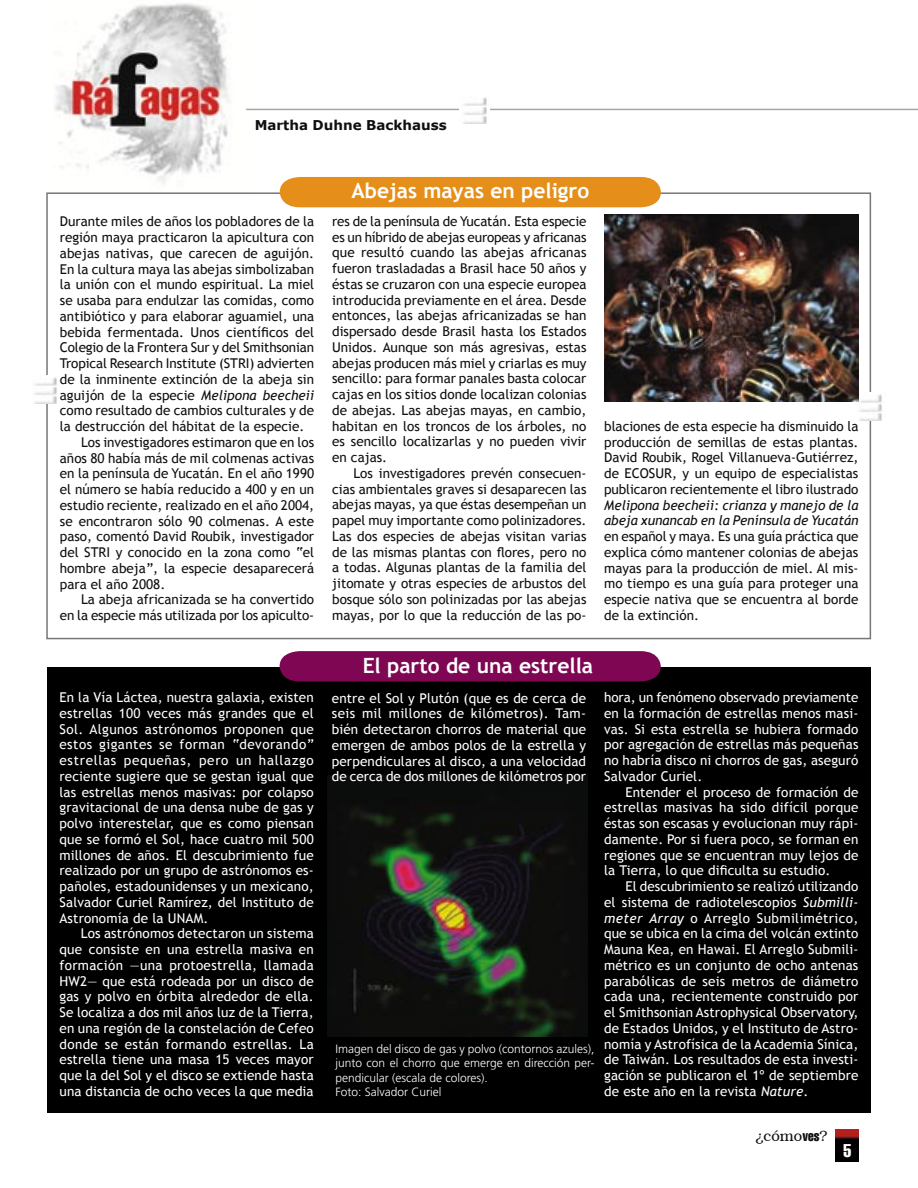
<style>
.page{position:relative;width:918px;height:1188px;background:#fff}
.page>*{position:absolute;margin:0;border:0;box-sizing:border-box;transform-origin:0 0}
.Subtítulo_rafagas{font:700 21px "Trebuchet MS";color:#fff}
.t1{font:extra-condensed 18px "Helvetica";color:#fff;scale:.95 1}
.t2{font:300 15px "Bookman";color:#0f0f0f}
.Cuerpo_Rafagas{font:13.5px/15.8px "Trebuchet MS";letter-spacing:.01em;color:#fff;text-align:justify}
.Cuerpo_Rafagas-2{font:13.5px/15.8px "Trebuchet MS";color:#0f0f0f;text-align:justify}
.Cuerpo_Rafagas_1{font:13.5px/15.8px "Trebuchet MS";color:#0f0f0f;text-align:justify}
.Autor_sección{font:700 13.5px "Verdana";color:#0f0f0f}
.Pie_de_foto{font:300 12px/14.4px "Frutiger";color:#fff;text-align:justify}
.s1{font-style:italic}
.s2{font-family:"Helvetica";font-weight:400;font-stretch:extra-condensed;font-size:13.5px}
</style>
<div class="page">
<img style="left:836px;top:1130px;width:22px;height:32px">
<div style="left:47px;top:667px;width:823px;height:446px;background:#000"></div>
<img style="left:327px;top:776px;width:261px;height:260px">
<img style="left:54px;top:3px;width:197px;height:181px">
<hr style="left:246px;top:109px;width:672px;height:1px;background:#a3a6a5">
<img style="left:855px;top:392px;width:27px;height:28px">
<img style="left:34px;top:377px;width:23px;height:26px">
<div style="left:280px;top:177px;width:381px;height:30px;background:#e58f1a"></div>
<img style="left:460px;top:97px;width:30px;height:27px">
<div style="left:280px;top:651px;width:381px;height:30px;background:#7f0653"></div>
<img style="left:604px;top:214px;width:254px;height:187px">
<p class="Autor_sección" style="left:255px;top:116px;width:194px">Martha Duhne Backhauss</p>
<p class="Cuerpo_Rafagas_1" style="left:60px;top:214px;width:256px">Durante miles de años los pobladores de la región maya practicaron la apicultura con abejas nativas, que carecen de aguijón.<br>En la cultura maya las abejas simbolizaban la unión con el mundo espiritual. La miel se usaba para endulzar las comidas, como antibiótico y para elaborar aguamiel, una bebida fermentada. Unos científicos del Colegio de la Frontera Sur y del Smithsonian Tropical Research Institute (STRI) advierten de la inminente extinción de la abeja sin aguijón de la especie <span class="s1">Melipona beecheii </span>como resultado de cambios culturales y de la destrucción del hábitat de la especie.</p>
<p class="Cuerpo_Rafagas-2" style="left:60px;top:434px;width:256px;text-indent:21px">Los investigadores estimaron que en los años 80 había más de mil colmenas activas en la península de Yucatán. En el año 1990 el número se había reducido a 400 y en un estudio reciente, realizado en el año 2004, se encontraron sólo 90 colmenas. A este paso, comentó David Roubik, investigador del STRI y conocido en la zona como “el hombre abeja”, la especie desaparecerá para el año 2008.</p>
<p class="Cuerpo_Rafagas-2" style="left:60px;top:592px;width:256px;text-align:right">La abeja africanizada se ha convertido<br>en la especie más utilizada por los apiculto-</p>
<p class="Cuerpo_Rafagas" style="left:60px;top:690px;width:256px">En la Vía Láctea, nuestra galaxia, existen estrellas 100 veces más grandes que el Sol. Algunos astrónomos proponen que estos gigantes se forman “devorando” estrellas pequeñas, pero un hallazgo reciente sugiere que se gestan igual que las estrellas menos masivas: por colapso gravitacional de una densa nube de gas y polvo interestelar, que es como piensan que se formó el Sol, hace cuatro mil 500 millones de años. El descubrimiento fue realizado por un grupo de astrónomos es&shy;pañoles, estadounidenses y un mexicano, Salvador Curiel Ramírez, del Instituto de Astronomía de la UNAM.</p>
<p class="Cuerpo_Rafagas" style="left:60px;top:926px;width:256px;text-indent:21px">Los astrónomos detectaron un sistema que consiste en una estrella masiva en formación —una protoestrella, llamada HW2— que está rodeada por un disco de gas y polvo en órbita alrededor de ella.<br>Se localiza a dos mil años luz de la Tierra, en una región de la constelación de Cefeo donde se están formando estrellas. La estrella tiene una masa 15 veces mayor que la del Sol y el disco se extiende hasta una distancia de ocho veces la que media</p>
<p class="Subtítulo_rafagas" style="left:352px;top:177px;width:239px">Abejas mayas en peligro</p>
<p class="Cuerpo_Rafagas-2" style="left:332px;top:213px;width:256px">res de la península de Yucatán. Esta especie es un híbrido de abejas europeas y africanas que resultó cuando las abejas africanas fueron trasladadas a Brasil hace 50 años y éstas se cruzaron con una especie europea introducida previamente en el área. Desde entonces, las abejas africanizadas se han dispersado desde Brasil hasta los Estados Unidos. Aunque son más agresivas, estas abejas producen más miel y criarlas es muy sencillo: para formar panales basta colocar cajas en los sitios donde localizan colonias de abejas. Las abejas mayas, en cambio, habitan en los troncos de los árboles, no es sencillo localizarlas y no pueden vivir en cajas.</p>
<p class="Cuerpo_Rafagas-2" style="left:332px;top:465px;width:256px;text-indent:21px">Los investigadores prevén consecuen&shy;cias ambientales graves si desaparecen las abejas mayas, ya que éstas desempeñan un papel muy importante como polinizadores.<br>Las dos especies de abejas visitan varias de las mismas plantas con flores, pero no a todas. Algunas plantas de la familia del jitomate y otras especies de arbustos del bosque sólo son polinizadas por las abejas mayas, por lo que la reducción de las po-</p>
<p class="Cuerpo_Rafagas-2" style="left:604px;top:418px;width:256px">blaciones de esta especie ha disminuido la producción de semillas de estas plantas.<br>David Roubik, Rogel Villanueva-Gutiérrez, de ECOSUR, y un equipo de especialistas publicaron recientemente el libro ilustrado <span class="s1">Melipona beecheii: crianza y manejo de la abeja xunancab en la Península de Yucatán </span>en español y maya. Es una guía práctica que explica cómo mantener colonias de abejas mayas para la producción de miel. Al mis&shy;mo tiempo es una guía para proteger una especie nativa que se encuentra al borde de la extinción.</p>
<p class="Subtítulo_rafagas" style="left:363px;top:652px;width:232px">El parto de una estrella</p>
<p class="Cuerpo_Rafagas" style="left:332px;top:690px;width:256px">entre el Sol y Plutón (que es de cerca de seis mil millones de kilómetros). Tam&shy;bién detectaron chorros de material que emergen de ambos polos de la estrella y perpendiculares al disco, a una velocidad de cerca de dos millones de kilómetros por</p>
<p class="Cuerpo_Rafagas" style="left:604px;top:690px;width:256px">hora, un fenómeno observado previamente en la formación de estrellas menos masi&shy;vas. Si esta estrella se hubiera formado por agregación de estrellas más pequeñas no habría disco ni chorros de gas, aseguró Salvador Curiel.</p>
<p class="Cuerpo_Rafagas" style="left:604px;top:784px;width:256px;text-indent:21px">Entender el proceso de formación de estrellas masivas ha sido difícil porque éstas son escasas y evolucionan muy rápi&shy;damente. Por si fuera poco, se forman en regiones que se encuentran muy lejos de la Tierra, lo que dificulta su estudio.</p>
<p class="Cuerpo_Rafagas" style="left:604px;top:879px;width:256px;text-indent:21px">El descubrimiento se realizó utilizando el sistema de radiotelescopios <span class="s1">Submilli&shy;meter Array</span> o Arreglo Submilimétrico, que se ubica en la cima del volcán extinto Mauna Kea, en Hawai. El Arreglo Submili&shy;métrico es un conjunto de ocho antenas parabólicas de seis metros de diámetro cada una, recientemente construido por el Smithsonian Astrophysical Observatory, de Estados Unidos, y el Instituto de Astro&shy;nomía y Astrofísica de la Academia Sínica, de Taiwán. Los resultados de esta investi&shy;gación se publicaron el 1º de septiembre de este año en la revista <span class="s1">Nature</span>.</p>
<p class="Pie_de_foto" style="left:335px;top:1041px;width:261px">Imagen del disco de gas y polvo (contornos azules), junto con el chorro que emerge en dirección per&shy;pendicular (escala de colores).</p>
<p class="Pie_de_foto" style="left:335px;top:1085px;width:108px">Foto: Salvador Curiel</p>
<p class="t2" style="left:756px;top:1127px;width:74px">¿cómo<span class="s2">ves</span>?</p>
<p class="t1" style="left:844px;top:1141px;width:10px">5</p>
</div>
